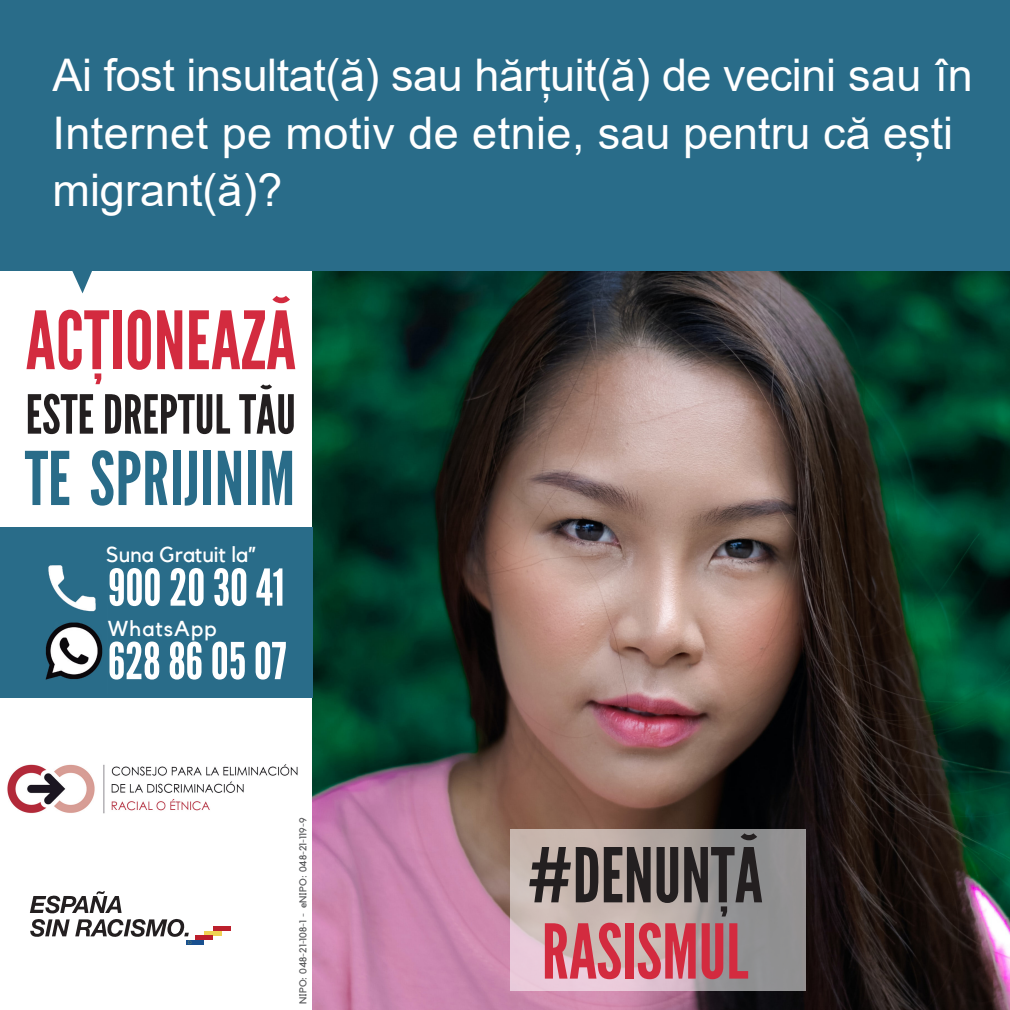
<style>
.page{position:relative;width:1010px;height:1010px;background:#fff}
.page>*{position:absolute;margin:0;border:0;box-sizing:border-box;transform-origin:0 0}
.t1{font:80px "League Gothic";letter-spacing:.005em;color:#d32b3f}
.t2{font:75.25px "League Gothic";color:#231f20}
.t3{font:75.25px "League Gothic";color:#d32b3f}
.t4{font:73.75px "League Gothic";letter-spacing:.01em;color:#296c89}
.t5{font:53.75px "League Gothic";color:#231f20}
.t6{font:50.62px "League Gothic";color:#fff}
.t7{font:45px/57.5px "Arial";color:#fff}
.t8{font:21.62px "Kollektif";color:#fff}
.t9{font:21.62px "Kollektif";letter-spacing:.05em;color:#fff}
.t10{font:10px "Kollektif";color:#57585a}
</style>
<div class="page">
<img style="left:313px;top:271px;width:697px;height:739px">
<div style="left:0;top:0;width:1010px;height:271px;background:#296c89"></div>
<svg style="left:511px;top:829px;width:295px;height:161px;background:#b6aaa9"></svg>
<div style="left:0;top:528px;width:313px;height:170px;background:#296c89"></div>
<img style="left:45px;top:565px;width:58px;height:115px">
<hr style="left:186px;top:940px;width:18px;height:4px;background:#19508f">
<svg style="left:30px;top:891px;width:162px;height:53px"></svg>
<hr style="left:204px;top:931px;width:17px;height:4px;background:#efd253">
<hr style="left:195px;top:936px;width:18px;height:4px;background:#bc1f2c">
<div style="left:213px;top:926px;width:17px;height:5px;background:#bc1f2c"></div>
<img style="left:7px;top:764px;width:291px;height:50px">
<p class="t7" style="left:53px;top:46px;width:922px">Ai fost insultat(ă) sau hărțuit(ă) de vecini sau în<br>Internet pe motiv de etnie, sau pentru că ești migrant(ă)?</p>
<p class="t1" style="left:26px;top:293px;width:272px">ACȚIONEAZĂ</p>
<p class="t5" style="left:26px;top:382px;width:272px">ESTE DREPTUL TĂU</p>
<p class="t4" style="left:25px;top:435px;width:272px">TE SPRIJINIM</p>
<p class="t8" style="left:106px;top:541px;width:151px">Suna Gratuit la”</p>
<p class="t6" style="left:108px;top:557px;width:178px">900 20 30 41</p>
<p class="t9" style="left:108px;top:615px;width:110px">WhatsApp</p>
<p class="t6" style="left:108px;top:631px;width:180px">628 86 05 07</p>
<p class="t10" style="left:297px;top:1004px;width:188px;rotate:-90deg">NIPO: 048-21-108-1 - eNIPO: 048-21-119-9</p>
<p class="t2" style="left:527px;top:831px;width:237px">#DENUNȚĂ</p>
<p class="t3" style="left:542px;top:907px;width:208px">RASISMUL</p>
</div>
